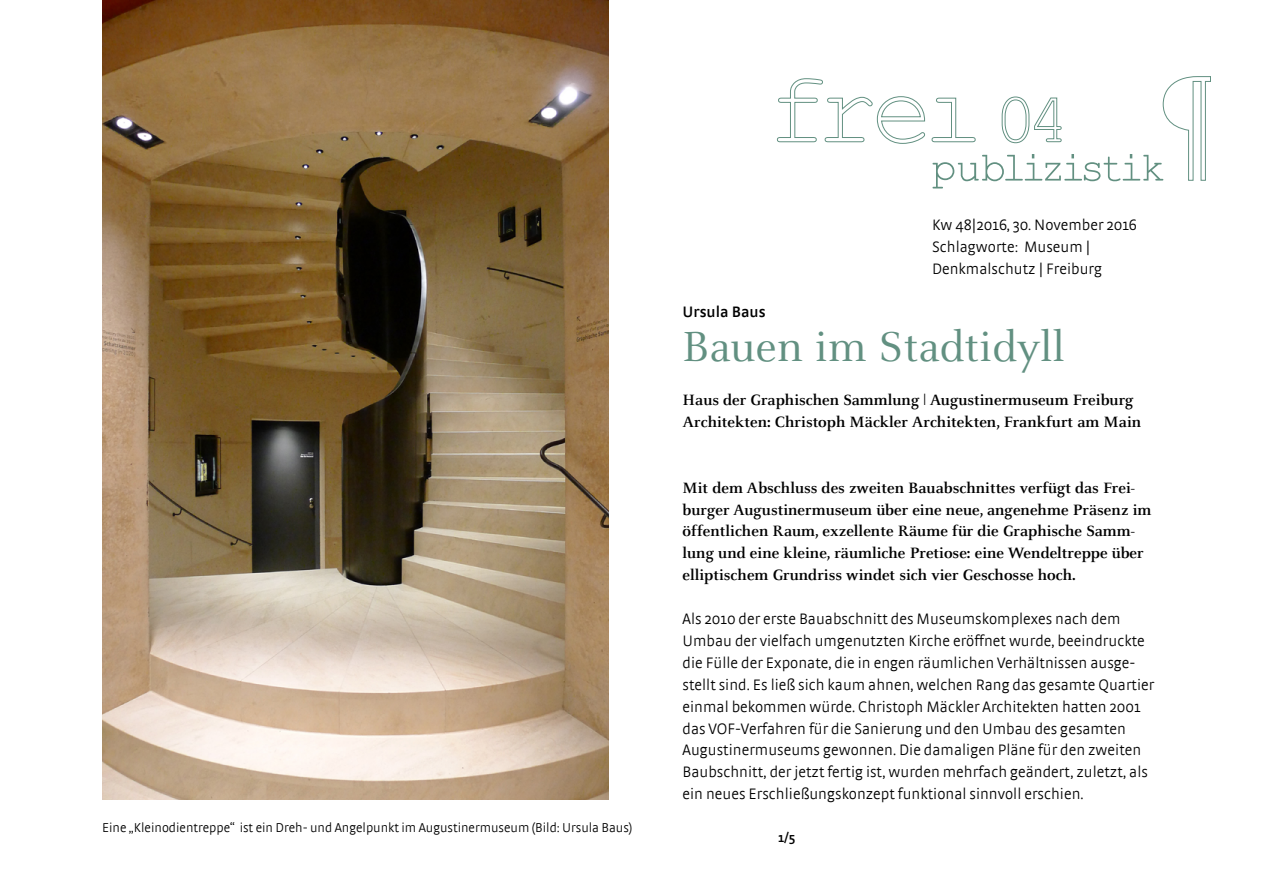
<style>
.page{position:relative;width:1263px;height:893px;background:#fff}
.page>*{position:absolute;margin:0;border:0;box-sizing:border-box;transform-origin:0 0}
.t1{font:46.5px "Celeste";letter-spacing:.005em;color:#629081}
.t2{font:700 16.5px/21.9px "Celeste";color:#000}
.t3{font:300 15.9px/21.9px "Strada";letter-spacing:.005em;color:#000}
.t4{font:300 15.9px/21.9px "Strada OT";letter-spacing:.005em;color:#000}
.t5{font:600 15.9px "Strada";letter-spacing:.005em;color:#000}
.t6{font:300 13.5px "Strada";color:#000}
.t7{font:600 13.5px "Strada";color:#000}
</style>
<div class="page">
<svg style="left:777px;top:76px;width:434px;height:105px"></svg>
<svg style="left:932px;top:154px;width:231px;height:34px"></svg>
<img style="left:102px;top:0;width:507px;height:799px">
<p class="t6" style="left:102px;top:820px;width:532px">Eine „Kleinodientreppe“ ist ein Dreh- und Angelpunkt im Augustinermuseum (Bild: Ursula Baus)</p>
<p class="t5" style="left:682px;top:303px;width:85px">Ursula Baus</p>
<p class="t4" style="left:932px;top:214px;width:207px">Kw 48|2016, 30. November 2016<br>Schlagworte: Museum |<br>Denkmalschutz | Freiburg</p>
<h1 class="t1" style="left:682px;top:323px;width:384px">Bauen im Stadtidyll</h1>
<p class="t2" style="left:682px;top:389px;width:460px">Haus der Graphischen Sammlung | Augustinermuseum Freiburg<br>Architekten: Christoph Mäckler Architekten, Frankfurt am Main</p>
<p class="t2" style="left:682px;top:477px;width:470px">Mit dem Abschluss des zweiten Bauabschnittes verfügt das Frei&shy;burger Augustinermuseum über eine neue, angenehme Präsenz im öffentlichen Raum, exzellente Räume für die Graphische Samm&shy;lung und eine kleine, räumliche Pretiose: eine Wendeltreppe über elliptischem Grundriss windet sich vier Geschosse hoch.</p>
<p class="t3" style="left:682px;top:608px;width:473px">Als 2010 der erste Bauabschnitt des Museumskomplexes nach dem Umbau der vielfach umgenutzten Kirche eröffnet wurde, beeindruckte die Fülle der Exponate, die in engen räumlichen Verhältnissen ausge&shy;stellt sind. Es ließ sich kaum ahnen, welchen Rang das gesamte Quartier einmal bekommen würde. Christoph Mäckler Architekten hatten 2001 das VOF-Verfahren für die Sanierung und den Umbau des gesamten Augustinermuseums gewonnen. Die damaligen Pläne für den zweiten Baubschnitt, der jetzt fertig ist, wurden mehrfach geändert, zuletzt, als ein neues Erschließungskonzept funktional sinnvoll erschien.</p>
<p class="t7" style="left:778px;top:829px;width:19px">1/5</p>
</div>
